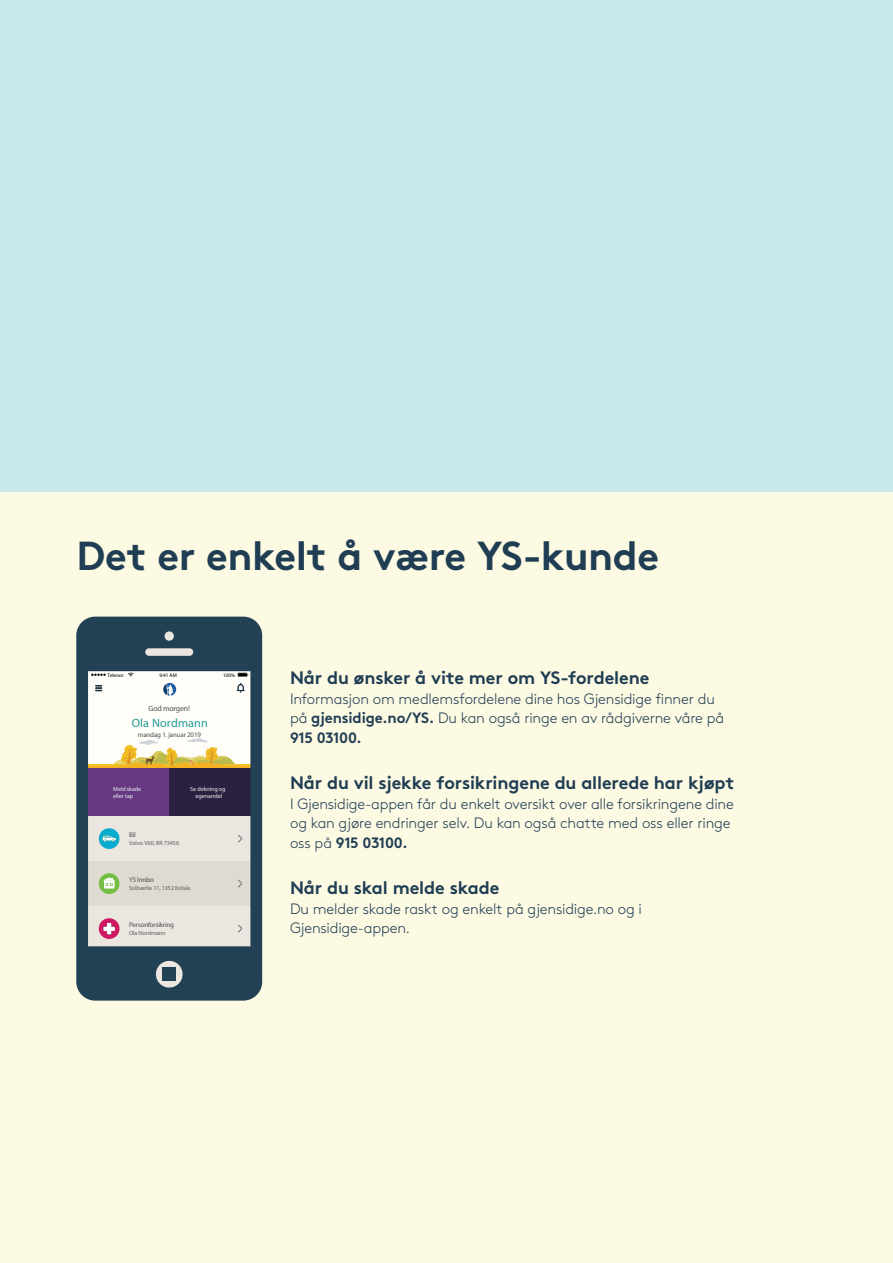
<style>
.page{position:relative;width:893px;height:1263px;background:#fdfae4}
.page>*{position:absolute;margin:0;border:0;box-sizing:border-box;transform-origin:0 0}
.t1{font:700 40.5px "Gjen Brown OT";letter-spacing:-.01em;color:#203e53}
.t2{font:18px "Gjen Brown OT Bold Alt";letter-spacing:-.005em;color:#203e53}
.t3{font:300 15px/19.5px "Gjen Brown OT";letter-spacing:-.01em;color:#203e53}
.t4{font:12.15px "Myriad Pro";letter-spacing:.01em;color:#229a96}
.t5{font:7.8px "Myriad Pro";letter-spacing:-.025em;color:#4d4f51}
.t6{font:6.9px "Myriad Pro";letter-spacing:-.02em;color:#4d4f51}
.t7{font:6px "Myriad Pro";letter-spacing:-.01em;color:#5d6162}
.t8{font:6px/7.2px "Myriad Pro";letter-spacing:-.01em;color:#e6ebeb}
.t9{font:5.25px "Myriad Pro";color:#000002}
.s1{font-weight:700}
</style>
<div class="page">
<div style="left:0;top:0;width:893px;height:491px;background:#c8e8ec"></div>
<svg style="left:76px;top:617px;width:186px;height:383px;background:#91969c"></svg>
<div style="left:145px;top:648px;width:48px;height:8px;background:#ebe6df;border-radius:4px"></div>
<div style="left:165px;top:631px;width:9px;height:10px;background:#ebe6df;border-radius:50%"></div>
<div style="left:156px;top:961px;width:27px;height:26px;background:#ebe6df;border-radius:50%"></div>
<div style="left:162px;top:967px;width:14px;height:14px;background:#234154"></div>
<h1 class="t1" style="left:77px;top:523px;width:584px">Det er enkelt å være YS-kunde</h1>
<p class="t9" style="left:107px;top:672px;width:18px">Telenor</p>
<p class="t9" style="left:159px;top:672px;width:19px">9:41 AM</p>
<p class="t9" style="left:223px;top:672px;width:14px">100%</p>
<p class="t5" style="left:149px;top:703px;width:43px">God morgen!</p>
<p class="t4" style="left:132px;top:716px;width:78px">Ola Nordmann</p>
<p class="t6" style="left:138px;top:731px;width:65px">mandag 1. januar 2019</p>
<p class="t8" style="left:113px;top:785px;width:30px">Meld skade eller tap</p>
<p class="t8" style="left:190px;top:785px;width:37px;text-align:center">Se dekning og egenandel</p>
<p class="t6" style="left:129px;top:831px;width:8px">Bil</p>
<p class="t7" style="left:129px;top:839px;width:52px">Volvo V60, BR 73456</p>
<p class="t6" style="left:129px;top:876px;width:26px">YS Innbo</p>
<p class="t7" style="left:129px;top:884px;width:63px">Solbærlia 11, 1352 Kolsås</p>
<p class="t6" style="left:129px;top:921px;width:47px">Personforsikring</p>
<p class="t7" style="left:129px;top:929px;width:38px">Ola Nordmann</p>
<p class="t2" style="left:290px;top:663px;width:361px">Når du ønsker å vite mer om YS-fordelene</p>
<p class="t3" style="left:290px;top:687px;width:436px">Informasjon om medlemsfordelene dine hos Gjensidige finner du på <span class="s1">gjensidige.no/YS.</span> Du kan også ringe en av rådgiverne våre på<br><span class="s1">915 03100.</span></p>
<p class="t2" style="left:290px;top:768px;width:446px">Når du vil sjekke forsikringene du allerede har kjøpt</p>
<p class="t3" style="left:290px;top:792px;width:445px">I Gjensidige-appen får du enkelt oversikt over alle forsikringene dine og kan gjøre endringer selv. Du kan også chatte med oss eller ringe oss på <span class="s1">915 03100.</span></p>
<p class="t2" style="left:290px;top:873px;width:211px">Når du skal melde skade</p>
<p class="t3" style="left:290px;top:897px;width:353px">Du melder skade raskt og enkelt på gjensidige.no og i<br>Gjensidige-appen.</p>
</div>
